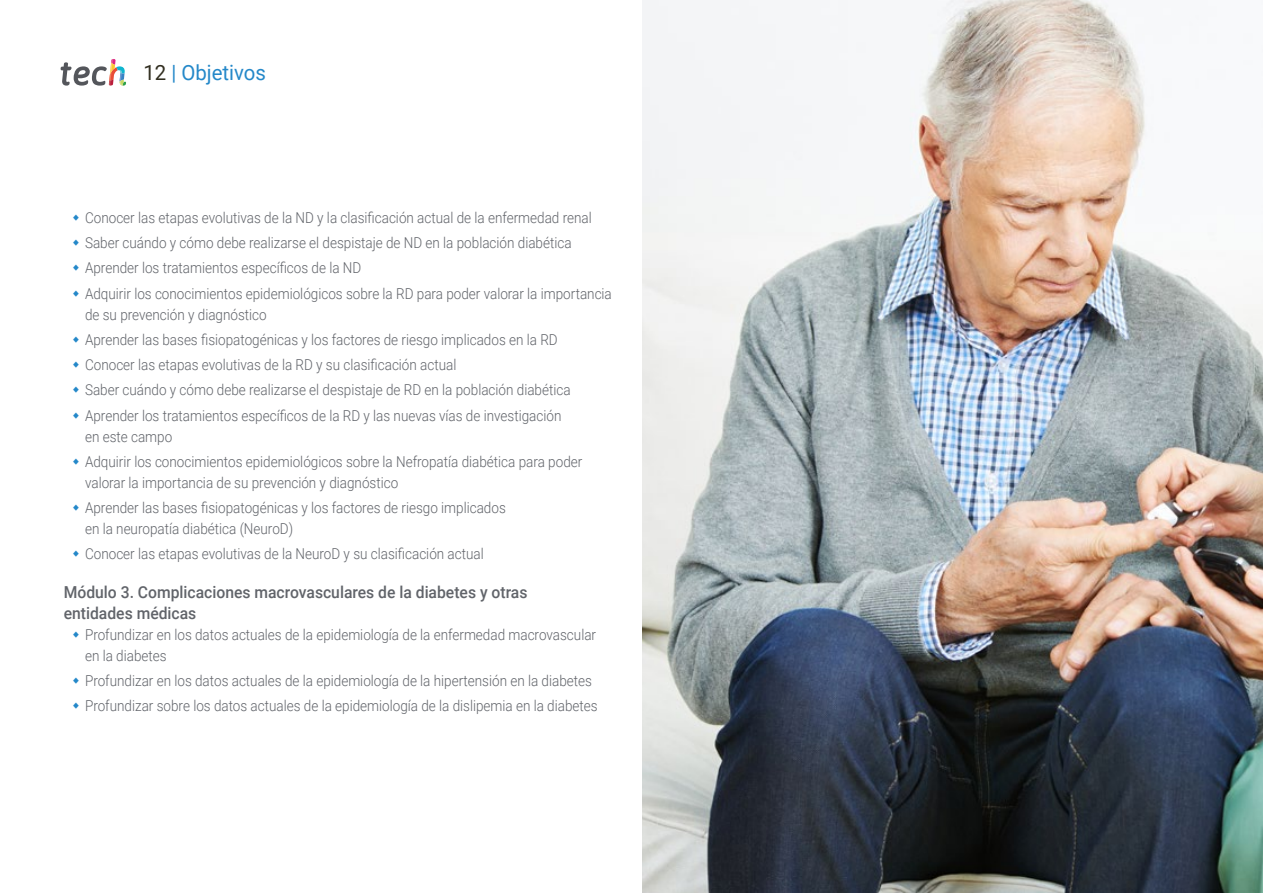
<style>
.page{position:relative;width:1263px;height:893px;background:#fff}
.page>*{position:absolute;margin:0;border:0;box-sizing:border-box;transform-origin:0 0}
.t1{font:21px "Roboto";color:#2488c9}
.t2{font:500 16.5px/21px "Roboto";color:#61646a;scale:.95 1}
.t3{font:300 15px/25.2px "Roboto";color:#61646a;scale:.9 1}
.s1{color:#312e20}
</style>
<div class="page">
<img style="left:642px;top:0;width:621px;height:893px">
<svg style="left:61px;top:59px;width:65px;height:27px"></svg>
<h1 class="t1" style="left:144px;top:57px;width:124px"><span class="s1">12</span> | Objetivos</h1>
<p class="t3" style="left:85px;top:204px;width:587px">Conocer las etapas evolutivas de la ND y la clasificación actual de la enfermedad renal Saber cuándo y cómo debe realizarse el despistaje de ND en la población diabética Aprender los tratamientos específicos de la ND<br>Adquirir los conocimientos epidemiológicos sobre la RD para poder valorar la importancia</p>
<p class="t3" style="left:85px;top:301px;width:541px">de su prevención y diagnóstico<br>Aprender las bases fisiopatogénicas y los factores de riesgo implicados en la RD Conocer las etapas evolutivas de la RD y su clasificación actual<br>Saber cuándo y cómo debe realizarse el despistaje de RD en la población diabética Aprender los tratamientos específicos de la RD y las nuevas vías de investigación</p>
<p class="t3" style="left:85px;top:423px;width:554px">en este campo<br>Adquirir los conocimientos epidemiológicos sobre la Nefropatía diabética para poder</p>
<p class="t3" style="left:85px;top:469px;width:469px">valorar la importancia de su prevención y diagnóstico<br>Aprender las bases fisiopatogénicas y los factores de riesgo implicados</p>
<p class="t3" style="left:85px;top:516px;width:445px">en la neuropatía diabética (NeuroD)<br>Conocer las etapas evolutivas de la NeuroD y su clasificación actual</p>
<p class="t2" style="left:64px;top:581px;width:490px">Módulo 3. Complicaciones macrovasculares de la diabetes y otras entidades médicas</p>
<p class="t3" style="left:85px;top:623px;width:569px;line-height:21px">Profundizar en los datos actuales de la epidemiología de la enfermedad macrovascular en la diabetes</p>
<p class="t3" style="left:85px;top:667px;width:571px">Profundizar en los datos actuales de la epidemiología de la hipertensión en la diabetes<br>Profundizar sobre los datos actuales de la epidemiología de la dislipemia en la diabetes</p>
</div>
